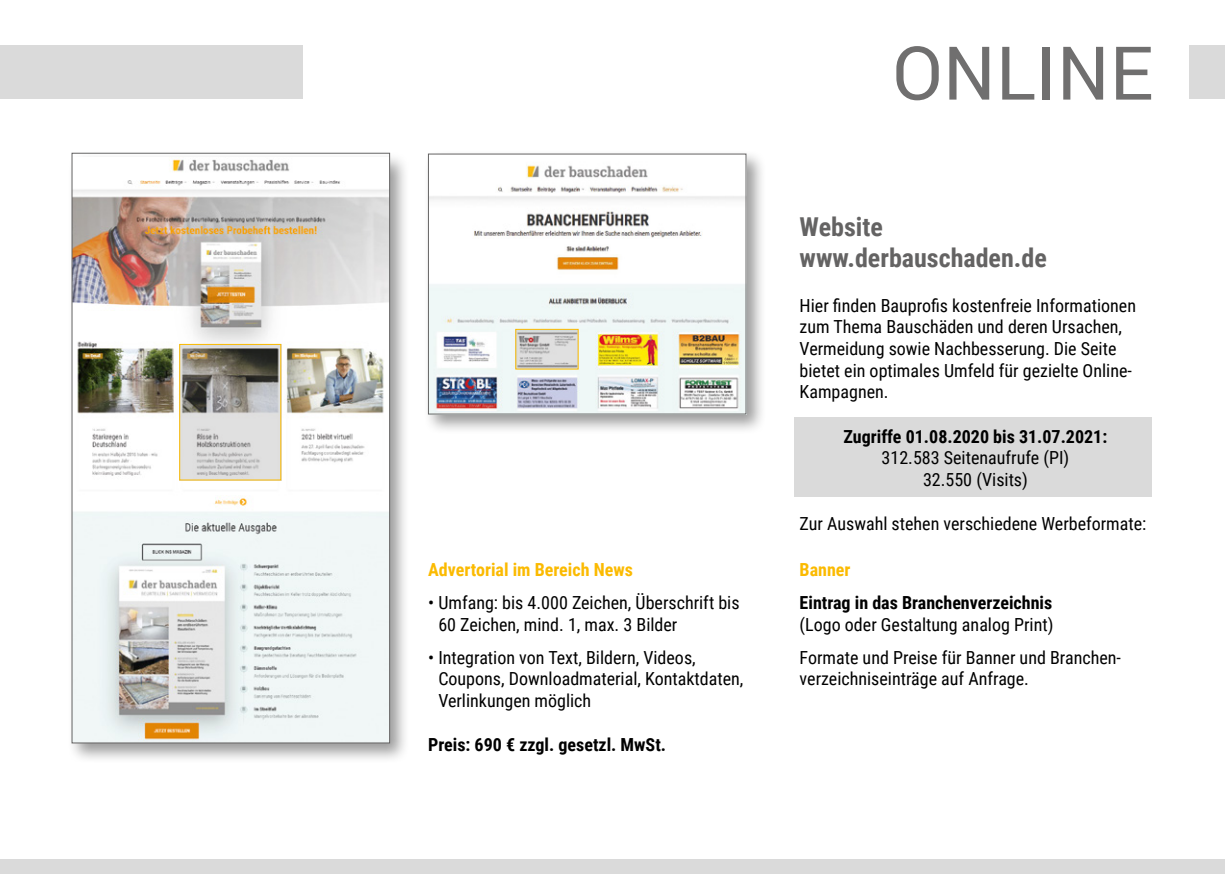
<style>
.page{position:relative;width:1225px;height:874px;background:#fff}
.page>*{position:absolute;margin:0;border:0;box-sizing:border-box;transform-origin:0 0}
.t1{font:74.2px "Roboto";color:#706f6f}
.t2{font:700 26px/31.2px "Roboto Condensed";color:#646363}
.t3{font:18px/21.6px "Roboto Condensed";color:#000}
.t4{font:700 18px/21.6px "Roboto Condensed";color:#000}
.t5{font:700 18px "Roboto Condensed";color:#fbba00}
.s1{font-weight:700}
.s2{font-weight:400}
</style>
<div class="page">
<div style="left:0;top:859px;width:1225px;height:14px;background:#dadada"></div>
<div style="left:0;top:45px;width:303px;height:54px;background:#dadada"></div>
<div style="left:1189px;top:45px;width:36px;height:54px;background:#dadada"></div>
<div style="left:794px;top:417px;width:357px;height:79px;background:#dadada"></div>
<div style="left:67px;top:148px;width:343px;height:615px;background:#000;opacity:.4"></div>
<img style="left:74px;top:157px;width:314px;height:583px">
<svg style="left:181px;top:346px;width:98px;height:132px;background:#aaa8a5"></svg>
<div style="left:424px;top:149px;width:342px;height:285px;background:#000;opacity:.4"></div>
<img style="left:430px;top:156px;width:314px;height:256px">
<svg style="left:517px;top:331px;width:59px;height:36px;background:#c9c7c7"></svg>
<div style="left:179px;top:344px;width:102px;height:136px;border:1px solid #fbba00"></div>
<div style="left:515px;top:329px;width:63px;height:40px;border:1px solid #fbba00"></div>
<p class="t5" style="left:428px;top:556px;width:206px">Advertorial im Bereich News</p>
<p class="t3" style="left:438px;top:590px;width:303px;text-indent:-10px">• Umfang: bis 4.000 Zeichen, Überschrift bis<br>60 Zeichen, mind. 1, max. 3 Bilder</p>
<p class="t3" style="left:438px;top:645px;width:306px;text-indent:-10px">• Integration von Text, Bildern, Videos,<br>Coupons, Downloadmaterial, Kontaktdaten,<br>Verlinkungen möglich</p>
<p class="t4" style="left:428px;top:732px;width:239px">Preis: 690 € zzgl. gesetzl. MwSt.</p>
<p class="t1" style="left:892px;top:21px;width:262px">ONLINE</p>
<p class="t2" style="left:799px;top:210px;width:249px">Website www.derbauschaden.de</p>
<p class="t3" style="left:799px;top:294px;width:338px">Hier finden Bauprofis kostenfreie Informationen zum Thema Bauschäden und deren Ursachen, Vermeidung sowie Nachbesserung. Die Seite bietet ein optimales Umfeld für gezielte Online-Kampagnen.</p>
<p class="t3" style="left:843px;top:424px;width:265px;text-align:center"><span class="s1">Zugriffe 01.08.2020 bis 31.07.2021:<br></span>312.583 Seitenaufrufe (PI)<br>32.550 (Visits)</p>
<p class="t3" style="left:799px;top:512px;width:348px">Zur Auswahl stehen verschiedene Werbeformate:</p>
<p class="t5" style="left:799px;top:556px;width:52px">Banner</p>
<p class="t4" style="left:799px;top:590px;width:255px">Eintrag in das Branchenverzeichnis <span class="s2">(Logo oder Gestaltung analog Print)</span></p>
<p class="t3" style="left:799px;top:645px;width:323px">Formate und Preise für Banner und Branchen&shy;verzeichniseinträge auf Anfrage.</p>
</div>
